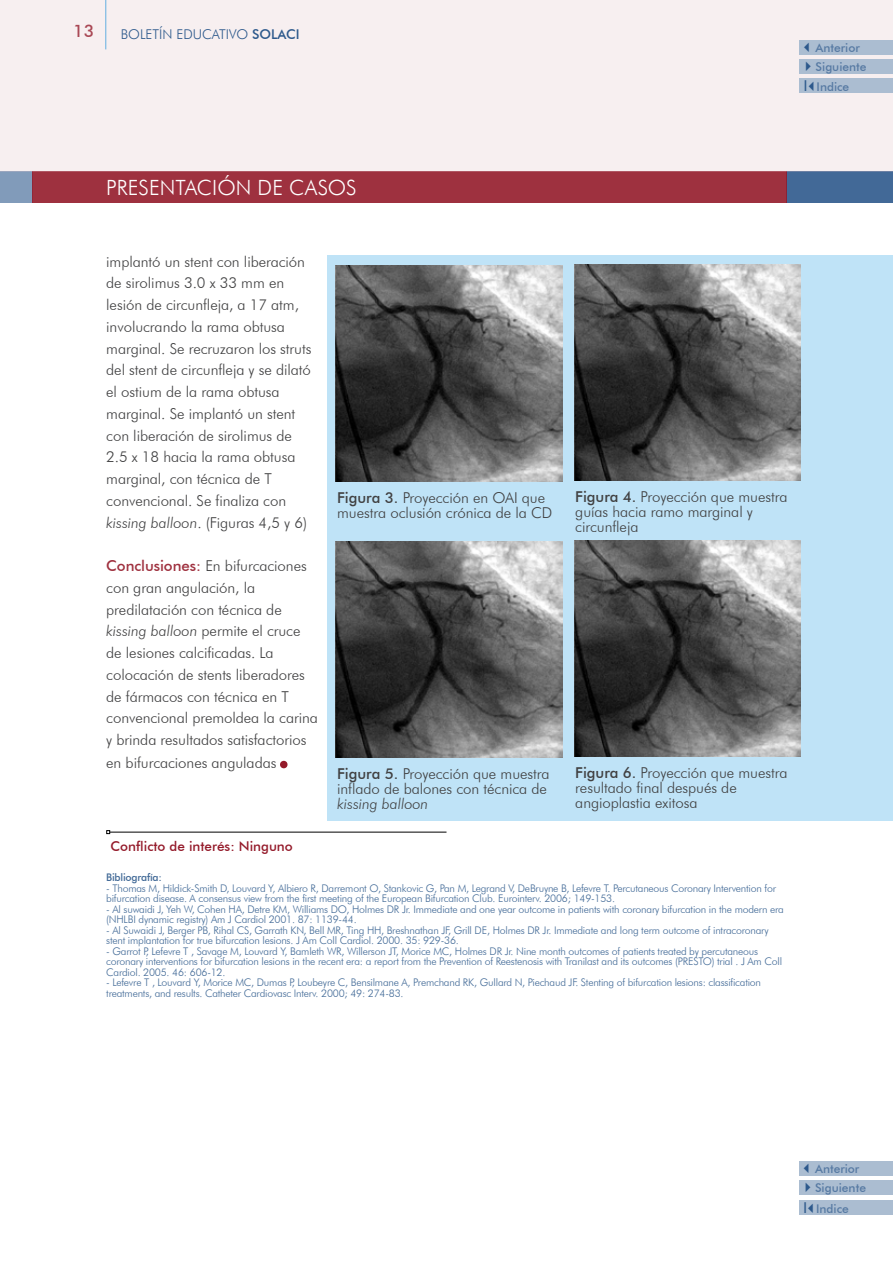
<style>
.page{position:relative;width:893px;height:1263px;background:#fff}
.page>*{position:absolute;margin:0;border:0;box-sizing:border-box;transform-origin:0 0}
.t1{font:italic 300 75px "Futura BT";color:#941a2a}
.t2{font:300 21px "Futura BT";color:#fff}
.t3{font:500 17.25px "Futura BT";color:#941a2a}
.t4{font:300 15px/21.8px "Futura BT";letter-spacing:-.005em;color:#414142}
.t5{font:italic 300 15px "Futura BT";letter-spacing:-.005em;color:#414142}
.t6{font:500 13.5px "Futura BT";color:#941a2a}
.t7{font:300 13.5px "Futura BT";color:#2d598c}
.t8{font:500 12px/20.5px "Futura BT";color:#577aa3}
.t9{font:300 10.5px/10.5px "Futura BT";letter-spacing:-.02em;color:#426a97}
.t10{font:500 10.5px "Futura BT";letter-spacing:-.02em;color:#426a97}
.s1{font-weight:500}
.s2{color:#2d598c}
.s3{font-family:"Arial";font-weight:400;font-size:15px;color:#2d598c}
.s4{font-style:italic}
.s5{font-weight:500;color:#9f313f}
</style>
<div class="page">
<div style="left:0;top:171px;width:33px;height:32px;background:#819bba"></div>
<div style="left:787px;top:171px;width:106px;height:32px;background:#426997"></div>
<div style="left:33px;top:171px;width:754px;height:32px;background:#9e313f"></div>
<div style="left:0;top:0;width:893px;height:171px;background:#f7eff0"></div>
<div style="left:799px;top:1162px;width:93px;height:14px;background:#abbdd1"></div>
<div style="left:799px;top:1181px;width:93px;height:14px;background:#abbdd1"></div>
<div style="left:799px;top:1200px;width:93px;height:14px;background:#abbdd1"></div>
<div style="left:799px;top:41px;width:94px;height:14px;background:#abbdd1"></div>
<div style="left:799px;top:60px;width:94px;height:14px;background:#abbdd1"></div>
<div style="left:799px;top:79px;width:94px;height:14px;background:#abbdd1"></div>
<hr style="left:110px;top:832px;width:336px;height:1px;background:#000">
<svg style="left:106px;top:830px;width:4px;height:4px"></svg>
<div style="left:327px;top:255px;width:566px;height:566px;background:#bfe3f7"></div>
<img style="left:336px;top:265px;width:227px;height:216px">
<img style="left:574px;top:264px;width:227px;height:216px">
<img style="left:336px;top:541px;width:227px;height:216px">
<img style="left:574px;top:540px;width:227px;height:216px">
<h3 class="t3" style="left:73px;top:21px;width:22px">13</h3>
<p class="t7" style="left:121px;top:26px;width:180px">BOLETÍN EDUCATIVO <span class="s1">SOLACI</span></p>
<p class="t8" style="left:801px;top:37px;width:61px"><span class="s2">✓</span>Anterior</p>
<p class="t8" style="left:801px;top:56px;width:67px"><span class="s2">✔</span>Siguiente<br><span class="s3">I</span><span class="s2">✓</span>Indice</p>
<h2 class="t2" style="left:106px;top:175px;width:252px">PRESENTACIÓN DE CASOS</h2>
<p class="t4" style="left:106px;top:250px;width:207px">implantó un stent con liberación de sirolimus 3.0 x 33 mm en lesión de circunfleja, a 17 atm, involucrando la rama obtusa marginal. Se recruzaron los struts del stent de circunfleja y se dilató el ostium de la rama obtusa marginal. Se implantó un stent con liberación de sirolimus de<br>2.5 x 18 hacia la rama obtusa marginal, con técnica de T convencional. Se finaliza con <span class="s4">kissing balloon</span>. (Figuras 4,5 y 6)</p>
<p class="t4" style="left:106px;top:555px;width:213px"><span class="s5">Conclusiones:</span> En bifurcaciones con gran angulación, la predilatación con técnica de <span class="s4">kissing balloon</span> permite el cruce de lesiones calcificadas. La colocación de stents liberadores de fármacos con técnica en T convencional premoldea la carina y brinda resultados satisfactorios en bifurcaciones anguladas</p>
<h1 class="t1" style="left:276px;top:695px;width:22px">.</h1>
<h3 class="t4" style="left:337px;top:490px;width:217px;line-height:15px"><span class="s1">Figura 3.</span> Proyección en OAI que muestra oclusión crónica de la CD</h3>
<h3 class="t4" style="left:575px;top:489px;width:214px;line-height:15px"><span class="s1">Figura 4.</span> Proyección que muestra guías hacia ramo marginal y circunfleja</h3>
<h3 class="t4" style="left:337px;top:766px;width:214px;line-height:15px"><span class="s1">Figura 5.</span> Proyección que muestra inflado de balones con técnica de</h3>
<h3 class="t5" style="left:337px;top:794px;width:93px">kissing balloon</h3>
<h3 class="t4" style="left:575px;top:765px;width:214px;line-height:15px"><span class="s1">Figura 6.</span> Proyección que muestra resultado final después de angioplastia exitosa</h3>
<p class="t6" style="left:111px;top:838px;width:184px">Conflicto de interés: Ninguno</p>
<p class="t10" style="left:106px;top:871px;width:57px">Bibliografía:</p>
<p class="t9" style="left:106px;top:882px;width:671px">- Thomas M, Hildick-Smith D, Louvard Y, Albiero R, Darremont O, Stankovic G, Pan M, Legrand V, DeBruyne B, Lefevre T. Percutaneous Coronary Intervention for bifurcation disease. A consensus view from the first meeting of the European Bifurcation Club. Eurointerv. 2006; 149-153.</p>
<p class="t9" style="left:106px;top:903px;width:679px">- Al suwaidi J, Yeh W, Cohen HA, Detre KM, Williams DO, Holmes DR Jr. Immediate and one year outcome in patients with coronary bifurcation in the modern era (NHLBI dynamic registry) Am J Cardiol 2001. 87: 1139-44.</p>
<p class="t9" style="left:106px;top:924px;width:664px">- Al Suwaidi J, Berger PB, Rihal CS, Garrath KN, Bell MR, Ting HH, Breshnathan JF, Grill DE, Holmes DR Jr. Immediate and long term outcome of intracoronary stent implantation for true bifurcation lesions. J Am Coll Cardiol. 2000. 35: 929-36.</p>
<p class="t9" style="left:106px;top:945px;width:677px">- Garrot P, Lefevre T , Savage M, Louvard Y, Bamleth WR, Willerson JT, Morice MC, Holmes DR Jr. Nine month outcomes of patients treated by percutaneous coronary interventions for bifurcation lesions in the recent era: a report from the Prevention of Reestenosis with Tranilast and its outcomes (PRESTO) trial . J Am Coll<br>Cardiol. 2005. 46: 606-12.</p>
<p class="t9" style="left:106px;top:977px;width:656px">- Lefevre T , Louvard Y, Morice MC, Dumas P, Loubeyre C, Bensilmane A, Premchand RK, Gullard N, Piechaud JF. Stenting of bifurcation lesions: classification treatments, and results. Catheter Cardiovasc Interv. 2000; 49: 274-83.</p>
<p class="t8" style="left:800px;top:1158px;width:61px"><span class="s2">✓</span>Anterior</p>
<p class="t8" style="left:800px;top:1177px;width:67px"><span class="s2">✔</span>Siguiente<br><span class="s3">I</span><span class="s2">✓</span>Indice</p>
</div>
